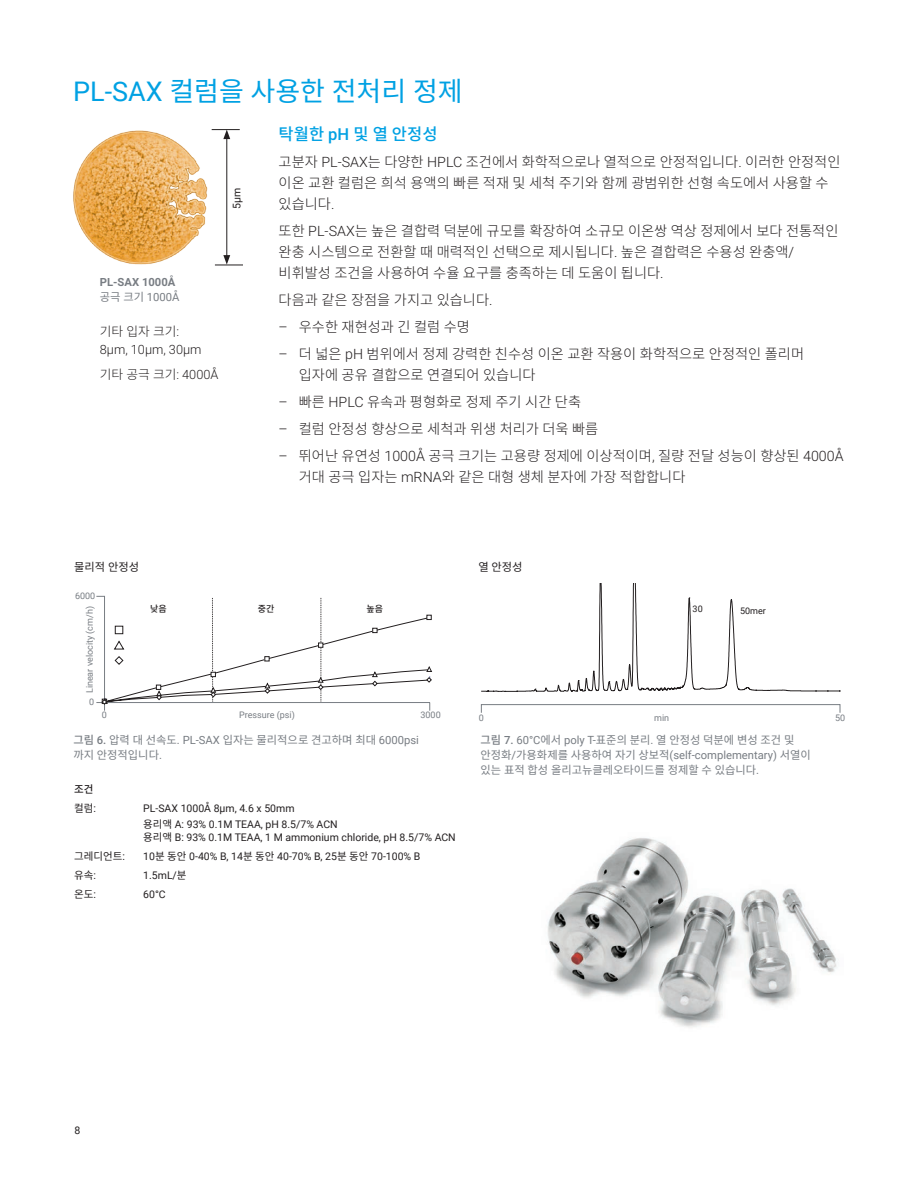
<style>
.page{position:relative;width:918px;height:1188px;background:#fff}
.page>*{position:absolute;margin:0;border:0;box-sizing:border-box;transform-origin:0 0}
.t1{font:27px "Noto Sans CJ Kkr";color:#00a1e3}
.t2{font:500 16.5px "Noto Sans CJ Kkr";color:#00a1e3}
.t3{font:300 14.25px/21px "Noto Sans CJ Kkr";color:#231f20}
.t4{font:300 12.75px "Noto Sans CJ Kkr";color:#231f20}
.t5{font:300 12.75px "Roboto";color:#231f20}
.t6{font:11.25px/15px "Noto Sans CJ Kkr";color:#787d83}
.t7{font:11.25px "Roboto";color:#787d83}
.t8{font:700 11.25px/15px "Roboto";color:#787d83}
.t9{font:11.25px "Noto Sans CJ Kkr";color:#231f20}
.t10{font:10.5px/15.6px "Roboto";color:#231f20}
.t11{font:10.5px "Noto Sans CJ Kkr";color:#231f20}
.t12{font:500 10.5px/18.9px "Noto Sans CJ Kkr";color:#231f20}
.t13{font:9px "Roboto";color:#787d83}
.t14{font:9px "Roboto";color:#231f20}
.t15{font:500 9px "Noto Sans CJ Kkr";color:#231f20}
.s1{font-family:"Roboto"}
.s2{font-family:"Noto Sans CJ Kkr";font-weight:400}
.s3{font-weight:400}
.s4{font-weight:500}
.s5{font-family:"Roboto";font-weight:500}
.s6{font-family:"Roboto";font-weight:400}
.s7{font-family:"Noto Sans CJ Kkr"}
</style>
<div class="page">
<img style="left:547px;top:838px;width:290px;height:190px">
<svg style="left:96px;top:596px;width:336px;height:115px"></svg>
<div style="left:481px;top:704px;width:359px;height:9px;border:1px solid #787d83"></div>
<svg style="left:481px;top:584px;width:359px;height:108px"></svg>
<hr style="left:226px;top:137px;width:1px;height:121px;background:#231f20">
<svg style="left:224px;top:129px;width:16px;height:10px"></svg>
<svg style="left:224px;top:255px;width:19px;height:11px"></svg>
<img style="left:73px;top:129px;width:151px;height:137px">
<h1 class="t1" style="left:73px;top:76px;width:391px"><span class="s1">PL-SAX</span> 컬럼을 사용한 전처리 정제</h1>
<p class="t10" style="left:229px;top:209px;width:23px;rotate:-90deg">5µm</p>
<p class="t8" style="left:100px;top:274px;width:81px">PL-SAX 1000Å <span class="s2">공극 크기</span> <span class="s3">1000Å</span></p>
<p class="t4" style="left:100px;top:324px;width:81px">기타 입자 크기<span class="s1">:</span></p>
<p class="t5" style="left:100px;top:341px;width:103px">8µm, 10µm, 30µm</p>
<p class="t4" style="left:100px;top:367px;width:120px">기타 공극 크기<span class="s1">: 4000Å</span></p>
<p class="t2" style="left:279px;top:125px;width:160px">탁월한 <span class="s1">pH</span> 및 열 안정성</p>
<p class="t3" style="left:279px;top:152px;width:563px">고분자 <span class="s1">PL-SAX</span>는 다양한 <span class="s1">HPLC</span> 조건에서 화학적으로나 열적으로 안정적입니다<span class="s1">.</span> 이러한 안정적인 이온 교환 컬럼은 희석 용액의 빠른 적재 및 세척 주기와 함께 광범위한 선형 속도에서 사용할 수 있습니다<span class="s1">.</span></p>
<p class="t3" style="left:279px;top:221px;width:561px">또한 <span class="s1">PL-SAX</span>는 높은 결합력 덕분에 규모를 확장하여 소규모 이온쌍 역상 정제에서 보다 전통적인 완충 시스템으로 전환할 때 매력적인 선택으로 제시됩니다<span class="s1">.</span> 높은 결합력은 수용성 완충액<span class="s1">/ </span>비휘발성 조건을 사용하여 수율 요구를 충족하는 데 도움이 됩니다<span class="s1">.</span></p>
<p class="t3" style="left:279px;top:290px;width:215px">다음과 같은 장점을 가지고 있습니다<span class="s1">.</span></p>
<p class="t3" style="left:279px;top:317px;width:193px"><span class="s1">–</span> 우수한 재현성과 긴 컬럼 수명</p>
<p class="t3" style="left:299px;top:344px;width:507px;text-indent:-20px"><span class="s1">–</span> 더 넓은 <span class="s1">pH</span> 범위에서 정제 강력한 친수성 이온 교환 작용이 화학적으로 안정적인 폴리머 입자에 공유 결합으로 연결되어 있습니다</p>
<p class="t3" style="left:279px;top:392px;width:304px"><span class="s1">–</span> 빠른 <span class="s1">HPLC</span> 유속과 평형화로 정제 주기 시간 단축</p>
<p class="t3" style="left:279px;top:419px;width:321px"><span class="s1">–</span> 컬럼 안정성 향상으로 세척과 위생 처리가 더욱 빠름</p>
<p class="t3" style="left:299px;top:446px;width:546px;text-indent:-20px"><span class="s1">–</span> 뛰어난 유연성 <span class="s1">1000Å</span> 공극 크기는 고용량 정제에 이상적이며<span class="s1">,</span> 질량 전달 성능이 향상된 <span class="s1">4000Å </span>거대 공극 입자는 <span class="s1">mRNA</span>와 같은 대형 생체 분자에 가장 적합합니다</p>
<p class="t9" style="left:74px;top:560px;width:66px">물리적 안정성</p>
<p class="t9" style="left:478px;top:560px;width:46px">열 안정성</p>
<p class="t13" style="left:75px;top:589px;width:22px">6000</p>
<p class="t13" style="left:83px;top:693px;width:89px;rotate:-90deg">Linear velocity (cm/h)</p>
<p class="t15" style="left:150px;top:603px;width:18px">낮음</p>
<p class="t15" style="left:258px;top:603px;width:18px">중간</p>
<p class="t15" style="left:367px;top:603px;width:18px">높음</p>
<p class="t13" style="left:89px;top:696px;width:7px">0</p>
<p class="t14" style="left:693px;top:603px;width:12px">30</p>
<p class="t14" style="left:740px;top:604px;width:27px">50mer</p>
<p class="t13" style="left:102px;top:709px;width:7px">0</p>
<p class="t13" style="left:239px;top:709px;width:57px">Pressure (psi)</p>
<p class="t13" style="left:421px;top:709px;width:22px">3000</p>
<p class="t6" style="left:73px;top:733px;width:347px"><span class="s4">그림</span> <span class="s5">6.</span> 압력 대 선속도<span class="s1">. PL-SAX</span> 입자는 물리적으로 견고하며 최대 <span class="s1">6000psi </span>까지 안정적입니다<span class="s1">.</span></p>
<p class="t12" style="left:74px;top:780px;width:23px">조건 <span class="s3">컬럼</span><span class="s6">:</span></p>
<p class="t10" style="left:143px;top:800px;width:196px">PL-SAX 1000Å 8μm, 4.6 x 50mm<br><span class="s7">용리액</span> A: 93% 0.1M TEAA, pH 8.5/7% ACN</p>
<p class="t10" style="left:143px;top:829px;width:314px"><span class="s7">용리액</span> B: 93% 0.1M TEAA, 1 M ammonium chloride, pH 8.5/7% ACN</p>
<p class="t11" style="left:74px;top:850px;width:52px">그레디언트<span class="s1">:</span></p>
<p class="t10" style="left:143px;top:848px;width:279px">10<span class="s7">분 동안</span> 0-40% B, 14<span class="s7">분 동안</span> 40-70% B, 25<span class="s7">분 동안</span> 70-100% B</p>
<p class="t11" style="left:74px;top:869px;width:23px">유속<span class="s1">:</span></p>
<p class="t10" style="left:143px;top:867px;width:45px">1.5mL/<span class="s7">분</span></p>
<p class="t11" style="left:74px;top:888px;width:23px">온도<span class="s1">:</span></p>
<p class="t10" style="left:143px;top:886px;width:24px">60°C</p>
<p class="t13" style="left:479px;top:711px;width:7px">0</p>
<p class="t13" style="left:654px;top:711px;width:17px">min</p>
<p class="t13" style="left:835px;top:711px;width:12px">50</p>
<p class="t6" style="left:481px;top:733px;width:315px"><span class="s4">그림</span> <span class="s5">7.</span> <span class="s1">60°C</span>에서 <span class="s1">poly T-</span>표준의 분리<span class="s1">.</span> 열 안정성 덕분에 변성 조건 및</p>
<p class="t7" style="left:481px;top:747px;width:332px"><span class="s7">안정화</span>/<span class="s7">가용화제를 사용하여 자기 상보적</span>(self-complementary) <span class="s7">서열이</span></p>
<p class="t6" style="left:481px;top:763px;width:280px">있는 표적 합성 올리고뉴클레오타이드를 정제할 수 있습니다<span class="s1">.</span></p>
<p class="t10" style="left:75px;top:1122px;width:7px">8</p>
</div>
